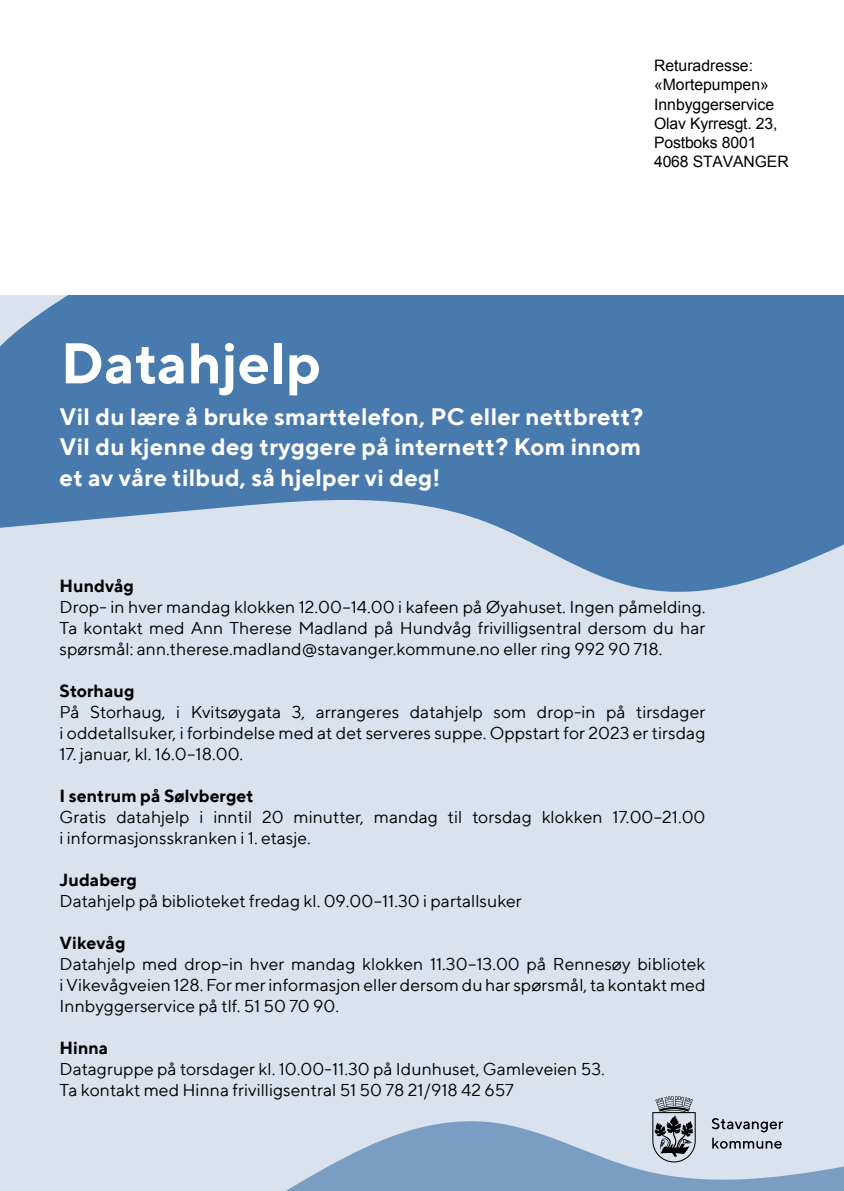
<style>
.page{position:relative;width:844px;height:1191px;background:#fff}
.page>*{position:absolute;margin:0;border:0;box-sizing:border-box;transform-origin:0 0}
.rammetekst{font:700 57.23px "TT Norms";color:#fff}
.rammetekst-2{font:700 23.62px "TT Norms";letter-spacing:.01em;color:#fff}
.rammetekst-3{font:17.5px/21px "TT Norms";color:#000;text-align:justify}
.rammetekst-4{font:700 17.5px "TT Norms";color:#000}
.t1{font:15.75px "Arial";color:#000}
</style>
<div class="page">
<div style="left:0;top:296px;width:843px;height:895px;background:#d9e2ed"></div>
<svg style="left:0;top:296px;width:843px;height:296px;fill:#497aae"></svg>
<svg style="left:286px;top:1112px;width:557px;height:79px"></svg>
<svg style="left:711px;top:1118px;width:71px;height:30px"></svg>
<svg style="left:652px;top:1096px;width:43px;height:66px"></svg>
<p class="t1" style="left:654px;top:55px;width:100px">Returadresse:</p>
<p class="t1" style="left:654px;top:74px;width:116px">«Mortepumpen»</p>
<p class="t1" style="left:654px;top:94px;width:121px">Innbyggerservice</p>
<p class="t1" style="left:654px;top:113px;width:125px">Olav Kyrresgt. 23,</p>
<p class="t1" style="left:654px;top:132px;width:104px">Postboks 8001</p>
<p class="t1" style="left:654px;top:151px;width:136px">4068 STAVANGER</p>
<p class="rammetekst" style="left:61px;top:327px;width:262px">Datahjelp</p>
<p class="rammetekst-2" style="left:60px;top:401px;width:585px">Vil du lære å bruke smarttelefon, PC eller nettbrett?</p>
<p class="rammetekst-2" style="left:60px;top:432px;width:583px">Vil du kjenne deg tryggere på internett? Kom innom</p>
<p class="rammetekst-2" style="left:60px;top:462px;width:382px">et av våre tilbud, så hjelper vi deg!</p>
<p class="rammetekst-4" style="left:60px;top:574px;width:76px">Hundvåg</p>
<p class="rammetekst-3" style="left:60px;top:595px;width:647px">Drop- in hver mandag klokken 12.00–14.00 i kafeen på Øyahuset. Ingen påmelding.<br>Ta kontakt med Ann Therese Madland på Hundvåg frivilligsentral dersom du har spørsmål: ann.therese.madland@stavanger.kommune.no eller ring 992 90 718.</p>
<p class="rammetekst-4" style="left:60px;top:679px;width:76px">Storhaug</p>
<p class="rammetekst-3" style="left:60px;top:700px;width:647px">På Storhaug, i Kvitsøygata 3, arrangeres datahjelp som drop-in på tirsdager i oddetallsuker, i forbindelse med at det serveres suppe. Oppstart for 2023 er tirsdag</p>
<p class="rammetekst-3" style="left:60px;top:742px;width:185px">17. januar, kl. 16.0–18.00.</p>
<p class="rammetekst-4" style="left:60px;top:784px;width:195px">I sentrum på Sølvberget</p>
<p class="rammetekst-3" style="left:60px;top:805px;width:647px">Gratis datahjelp i inntil 20 minutter, mandag til torsdag klokken 17.00–21.00 i informasjonsskranken i 1. etasje.</p>
<p class="rammetekst-4" style="left:60px;top:868px;width:79px">Judaberg</p>
<p class="rammetekst-3" style="left:60px;top:889px;width:464px">Datahjelp på biblioteket fredag kl. 09.00–11.30 i partallsuker</p>
<p class="rammetekst-4" style="left:60px;top:931px;width:67px">Vikevåg</p>
<p class="rammetekst-3" style="left:60px;top:952px;width:647px">Datahjelp med drop-in hver mandag klokken 11.30–13.00 på Rennesøy bibliotek i Vikevågveien 128. For mer informasjon eller dersom du har spørsmål, ta kontakt med Innbyggerservice på tlf. 51 50 70 90.</p>
<p class="rammetekst-4" style="left:60px;top:1036px;width:50px">Hinna</p>
<p class="rammetekst-3" style="left:60px;top:1057px;width:546px">Datagruppe på torsdager kl. 10.00-11.30 på Idunhuset, Gamleveien 53.</p>
<p class="rammetekst-3" style="left:60px;top:1078px;width:455px">Ta kontakt med Hinna frivilligsentral 51 50 78 21/918 42 657</p>
</div>
